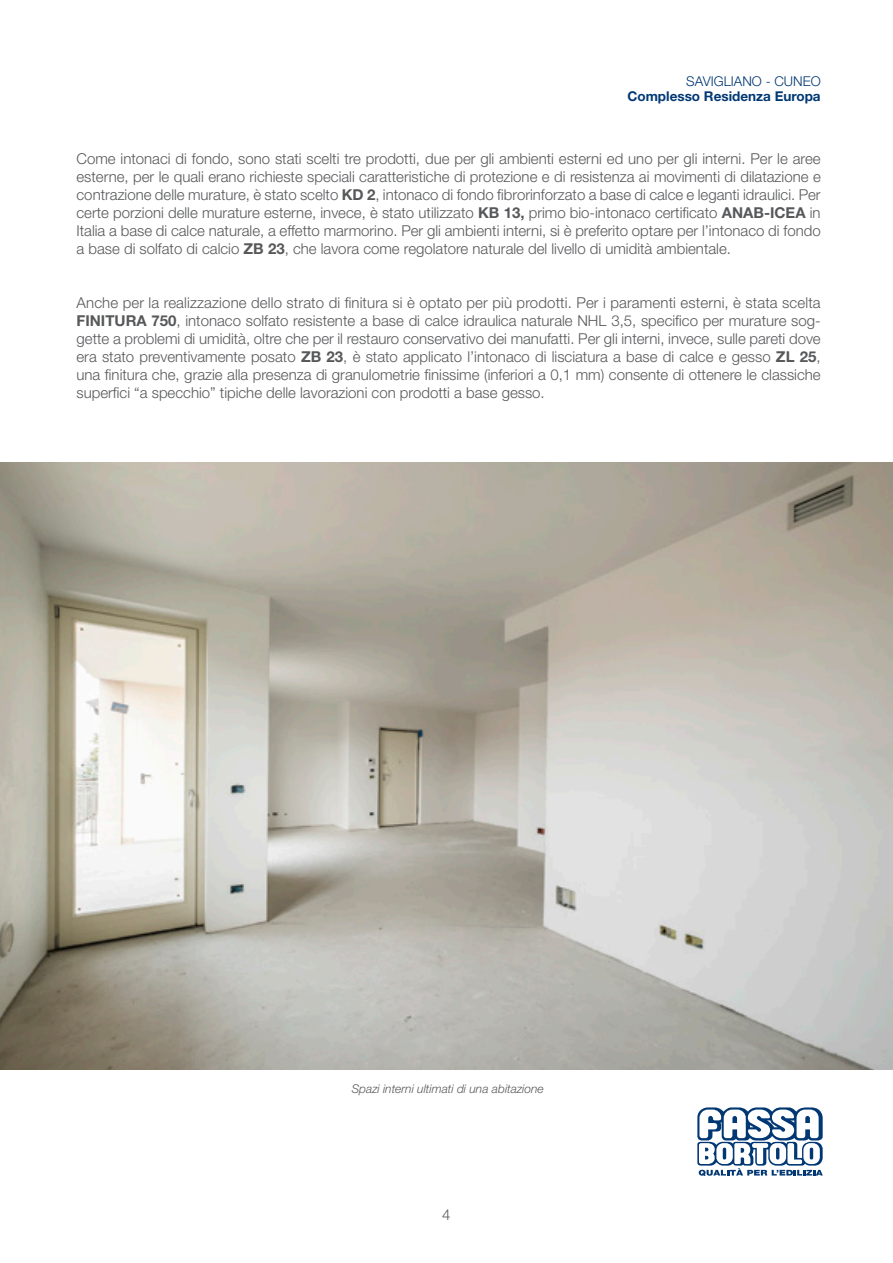
<style>
.page{position:relative;width:893px;height:1263px;background:#fff}
.page>*{position:absolute;margin:0;border:0;box-sizing:border-box;transform-origin:0 0}
.Testo_Normale{font:300 15px/18px "Helvetica Neue LT Std";color:#57585a;text-align:justify}
.t1{font:700 13.5px "Helvetica Neue LT Std";color:#013874}
.t2{font:300 13.5px "Helvetica Neue LT Std";color:#013874}
.Didascalia{font:italic 300 12px "Helvetica Neue LT Std";color:#57585a}
.s1{font-weight:700}
</style>
<div class="page">
<svg style="left:697px;top:1107px;width:126px;height:69px"></svg>
<img style="left:0;top:462px;width:893px;height:608px">
<p class="t2" style="left:686px;top:73px;width:136px">SAVIGLIANO - CUNEO</p>
<p class="t1" style="left:627px;top:88px;width:195px">Complesso Residenza Europa</p>
<p class="Testo_Normale" style="left:77px;top:149px;width:746px">Come intonaci di fondo, sono stati scelti tre prodotti, due per gli ambienti esterni ed uno per gli interni. Per le aree esterne, per le quali erano richieste speciali caratteristiche di protezione e di resistenza ai movimenti di dilatazione e contrazione delle murature, è stato scelto <span class="s1">KD 2</span>, intonaco di fondo fibrorinforzato a base di calce e leganti idraulici. Per certe porzioni delle murature esterne, invece, è stato utilizzato <span class="s1">KB 13,</span> primo bio-intonaco certificato <span class="s1">ANAB-ICEA</span> in Italia a base di calce naturale, a effetto marmorino. Per gli ambienti interni, si è preferito optare per l’intonaco di fondo a base di solfato di calcio <span class="s1">ZB 23</span>, che lavora come regolatore naturale del livello di umidità ambientale.</p>
<p class="Testo_Normale" style="left:77px;top:293px;width:746px">Anche per la realizzazione dello strato di finitura si è optato per più prodotti. Per i paramenti esterni, è stata scelta <span class="s1">FINITURA 750</span>, intonaco solfato resistente a base di calce idraulica naturale NHL 3,5, specifico per murature sog&shy;gette a problemi di umidità, oltre che per il restauro conservativo dei manufatti. Per gli interni, invece, sulle pareti dove era stato preventivamente posato <span class="s1">ZB 23</span>, è stato applicato l’intonaco di lisciatura a base di calce e gesso <span class="s1">ZL 25</span>, una finitura che, grazie alla presenza di granulometrie finissime (inferiori a 0,1 mm) consente di ottenere le classiche superfici “a specchio” tipiche delle lavorazioni con prodotti a base gesso.</p>
<p class="Didascalia" style="left:352px;top:1082px;width:194px">Spazi interni ultimati di una abitazione</p>
<p class="Testo_Normale" style="left:442px;top:1205px;width:10px">4</p>
</div>
